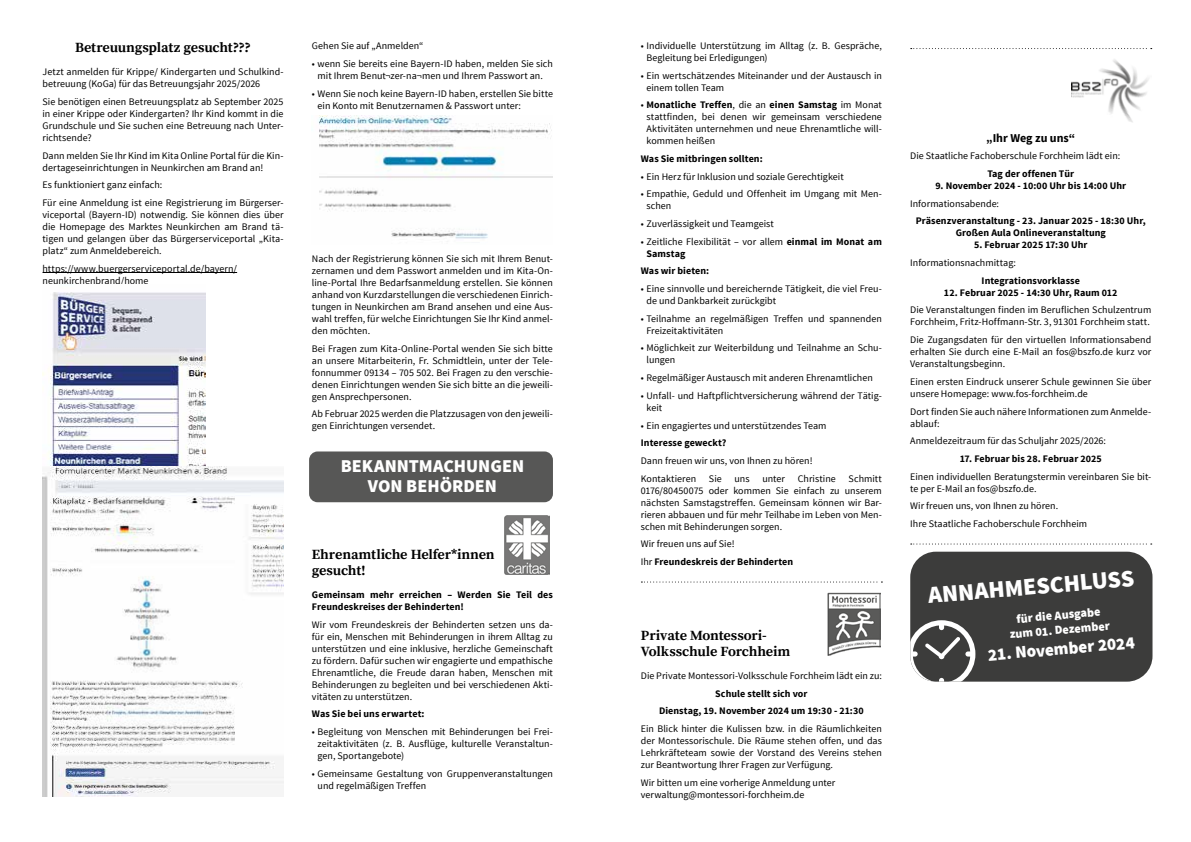
<style>
.page{position:relative;width:1191px;height:842px;background:#fff}
.page>*{position:absolute;margin:0;border:0;box-sizing:border-box;transform-origin:0 0}
.t1{font:900 23.9px "Source Sans Pro";color:#fff}
.t2{font:900 18px/20px "Source Sans Pro";color:#fff;text-align:center}
.t3{font:900 17.2px "Source Sans Pro";color:#fff}
.t4{font:700 14px/16px "Source Serif Pro";letter-spacing:-.01em;color:#000}
.t5{font:900 12.2px/14.7px "Source Sans Pro";color:#fff;text-align:center}
.t6{font:700 12px "Source Sans Pro";letter-spacing:-.005em;color:#000}
.t7{font:10px/12px "Source Sans Pro";color:#000}
.t8{font:700 10px/12px "Source Sans Pro";letter-spacing:.005em;color:#000}
.s1{font-weight:700}
.s2{font-weight:400}
</style>
<div class="page">
<hr style="left:43px;top:272px;width:194px;height:1px;background:#000">
<img style="left:43px;top:292px;width:162px;height:175px">
<img style="left:43px;top:467px;width:241px;height:330px">
<div style="left:309px;top:451px;width:244px;height:51px;background:#575756;border-radius:9px"></div>
<img style="left:318px;top:116px;width:235px;height:123px">
<img style="left:504px;top:515px;width:45px;height:60px">
<svg style="left:641px;top:581px;width:241px;height:1px"></svg>
<img style="left:827px;top:592px;width:53px;height:63px">
<svg style="left:910px;top:48px;width:241px;height:1px"></svg>
<img style="left:1071px;top:59px;width:78px;height:63px">
<svg style="left:910px;top:543px;width:241px;height:1px"></svg>
<div style="left:910px;top:552px;width:242px;height:130px;background:#3c3c3b;border-radius:26px"></div>
<svg style="left:910px;top:620px;width:65px;height:62px"></svg>
<h3 class="t4" style="left:75px;top:40px;width:177px">Betreuungsplatz gesucht???</h3>
<p class="t7" style="left:43px;top:66px;width:242px">Jetzt anmelden für Krippe/ Kindergarten und Schulkind&shy;betreuung (KoGa) für das Betreuungsjahr 2025/2026</p>
<p class="t7" style="left:43px;top:96px;width:242px;text-align:justify">Sie benötigen einen Betreuungsplatz ab September 2025 in einer Krippe oder Kindergarten? Ihr Kind kommt in die Grundschule und Sie suchen eine Betreuung nach Unter&shy;richtsende?</p>
<p class="t7" style="left:43px;top:150px;width:242px">Dann melden Sie Ihr Kind im Kita Online Portal für die Kin&shy;dertageseinrichtungen in Neunkirchen am Brand an!</p>
<p class="t7" style="left:43px;top:176px;width:242px;line-height:17.7px">Es funktioniert ganz einfach:<br>Für eine Anmeldung ist eine Registrierung im Bürgerser-</p>
<p class="t7" style="left:43px;top:209px;width:242px;text-align:justify">viceportal (Bayern-ID) notwendig. Sie können dies über die Homepage des Marktes Neunkirchen am Brand tä&shy;tigen und gelangen über das Bürgerserviceportal „Kita&shy;platz“ zum Anmeldebereich.</p>
<p class="t7" style="left:43px;top:263px;width:196px">https://www.buergerserviceportal.de/bayern/ neunkirchenbrand/home</p>
<p class="t7" style="left:312px;top:40px;width:113px">Gehen Sie auf „Anmelden“</p>
<p class="t7" style="left:312px;top:58px;width:242px;text-align:center">• wenn Sie bereits eine Bayern-ID haben, melden Sie sich mit Ihrem Benut¬zer-na¬men und Ihrem Passwort an.</p>
<p class="t7" style="left:317px;top:88px;width:237px;text-indent:-6px">• Wenn Sie noch keine Bayern-ID haben, erstellen Sie bitte ein Konto mit Benutzernamen &amp; Passwort unter:</p>
<p class="t7" style="left:312px;top:253px;width:242px;text-align:justify">Nach der Registrierung können Sie sich mit Ihrem Benut&shy;zernamen und dem Passwort anmelden und im Kita-On&shy;line-Portal Ihre Bedarfsanmeldung erstellen. Sie können anhand von Kurzdarstellungen die verschiedenen Einrich&shy;tungen in Neunkirchen am Brand ansehen und eine Aus&shy;wahl treffen, für welche Einrichtungen Sie Ihr Kind anmel&shy;den möchten.</p>
<p class="t7" style="left:312px;top:343px;width:242px;text-align:justify">Bei Fragen zum Kita-Online-Portal wenden Sie sich bitte an unsere Mitarbeiterin, Fr. Schmidtlein, unter der Tele&shy;fonnummer 09134 – 705 502. Bei Fragen zu den verschie&shy;denen Einrichtungen wenden Sie sich bitte an die jeweili&shy;gen Ansprechpersonen.</p>
<p class="t7" style="left:312px;top:408px;width:242px">Ab Februar 2025 werden die Platzzusagen von den jeweili&shy;gen Einrichtungen versendet.</p>
<h2 class="t2" style="left:341px;top:457px;width:185px">BEKANNTMACHUNGEN<br>VON BEHÖRDEN</h2>
<h3 class="t4" style="left:312px;top:547px;width:184px">Ehrenamtliche Helfer*innen gesucht!</h3>
<p class="t8" style="left:312px;top:589px;width:242px">Gemeinsam mehr erreichen – Werden Sie Teil des<br>Freundeskreises der Behinderten!</p>
<p class="t7" style="left:312px;top:619px;width:242px;text-align:justify">Wir vom Freundeskreis der Behinderten setzen uns da&shy;für ein, Menschen mit Behinderungen in ihrem Alltag zu unterstützen und eine inklusive, herzliche Gemeinschaft zu fördern. Dafür suchen wir engagierte und empathische Ehrenamtliche, die Freude daran haben, Menschen mit Behinderungen zu begleiten und bei verschiedenen Akti&shy;vitäten zu unterstützen.</p>
<p class="t8" style="left:312px;top:708px;width:114px">Was Sie bei uns erwartet:</p>
<p class="t7" style="left:317px;top:726px;width:237px;text-align:justify;text-indent:-6px">• Begleitung von Menschen mit Behinderungen bei Frei&shy;zeitaktivitäten (z. B. Ausflüge, kulturelle Veranstaltun&shy;gen, Sportangebote)</p>
<p class="t7" style="left:317px;top:768px;width:237px;text-indent:-6px">• Gemeinsame Gestaltung von Gruppenveranstaltungen und regelmäßigen Treffen</p>
<p class="t7" style="left:646px;top:40px;width:237px;text-indent:-6px">• Individuelle Unterstützung im Alltag (z. B. Gespräche,<br>Begleitung bei Erledigungen)</p>
<p class="t7" style="left:646px;top:70px;width:237px;text-indent:-6px">• Ein wertschätzendes Miteinander und der Austausch in einem tollen Team</p>
<p class="t7" style="left:646px;top:99px;width:237px;text-align:justify;text-indent:-6px">• <span class="s1">Monatliche Treffen</span>, die an <span class="s1">einen Samstag</span> im Monat stattfinden, bei denen wir gemeinsam verschiedene Aktivitäten unternehmen und neue Ehrenamtliche will&shy;kommen heißen</p>
<p class="t8" style="left:641px;top:153px;width:123px">Was Sie mitbringen sollten:</p>
<p class="t7" style="left:641px;top:171px;width:204px">• Ein Herz für Inklusion und soziale Gerechtigkeit</p>
<p class="t7" style="left:646px;top:188px;width:237px;text-indent:-6px">• Empathie, Geduld und Offenheit im Umgang mit Men&shy;schen</p>
<p class="t7" style="left:641px;top:218px;width:134px">• Zuverlässigkeit und Teamgeist</p>
<p class="t7" style="left:646px;top:236px;width:237px;text-indent:-6px">• Zeitliche Flexibilität – vor allem <span class="s1">einmal im Monat am<br>Samstag</span></p>
<p class="t8" style="left:641px;top:265px;width:70px">Was wir bieten:</p>
<p class="t7" style="left:646px;top:283px;width:237px;text-indent:-6px">• Eine sinnvolle und bereichernde Tätigkeit, die viel Freu&shy;de und Dankbarkeit zurückgibt</p>
<p class="t7" style="left:646px;top:313px;width:237px;text-indent:-6px">• Teilnahme an regelmäßigen Treffen und spannenden<br>Freizeitaktivitäten</p>
<p class="t7" style="left:646px;top:342px;width:237px;text-indent:-6px">• Möglichkeit zur Weiterbildung und Teilnahme an Schu&shy;lungen</p>
<p class="t7" style="left:641px;top:372px;width:234px">• Regelmäßiger Austausch mit anderen Ehrenamtlichen</p>
<p class="t7" style="left:646px;top:390px;width:237px;text-indent:-6px">• Unfall- und Haftpflichtversicherung während der Tätig&shy;keit</p>
<p class="t7" style="left:641px;top:419px;width:187px">• Ein engagiertes und unterstützendes Team</p>
<p class="t8" style="left:641px;top:437px;width:87px">Interesse geweckt?</p>
<p class="t7" style="left:641px;top:452px;width:173px;line-height:17.7px">Dann freuen wir uns, von Ihnen zu hören!<br>Kontaktieren</p>
<p class="t7" style="left:641px;top:472px;width:242px;text-align:justify;text-indent:208px">Schmitt 0176/80450075 oder kommen Sie einfach zu unserem nächsten Samstagstreffen. Gemeinsam können wir Bar&shy;rieren abbauen und für mehr Teilhabe im Leben von Men&shy;schen mit Behinderungen sorgen.</p>
<p class="t8" style="left:641px;top:535px;width:154px;line-height:17.7px"><span class="s2">Wir freuen uns auf Sie!<br>Ihr</span> Freundeskreis der Behinderten</p>
<p class="t7" style="left:709px;top:472px;width:14px">Sie</p>
<p class="t7" style="left:734px;top:472px;width:17px">uns</p>
<p class="t7" style="left:762px;top:472px;width:24px">unter</p>
<p class="t7" style="left:798px;top:472px;width:39px">Christine</p>
<h3 class="t4" style="left:641px;top:627px;width:151px">Private Montessori-<br>Volksschule Forchheim</h3>
<p class="t7" style="left:641px;top:670px;width:242px">Die Private Montessori-Volksschule Forchheim lädt ein zu:</p>
<p class="t8" style="left:659px;top:685px;width:206px;line-height:17.7px;text-align:center">Schule stellt sich vor<br>Dienstag, 19. November 2024 um 19:30 - 21:30</p>
<p class="t7" style="left:641px;top:723px;width:242px;text-align:justify">Ein Blick hinter die Kulissen bzw. in die Räumlichkeiten der Montessorischule. Die Räume stehen offen, und das Lehrkräfteteam sowie der Vorstand des Vereins stehen zur Beantwortung Ihrer Fragen zur Verfügung.</p>
<p class="t7" style="left:641px;top:776px;width:196px">Wir bitten um eine vorherige Anmeldung unter verwaltung@montessori-forchheim.de</p>
<p class="t6" style="left:986px;top:130px;width:91px">„Ihr Weg zu uns“</p>
<p class="t7" style="left:910px;top:150px;width:211px">Die Staatliche Fachoberschule Forchheim lädt ein:</p>
<p class="t8" style="left:987px;top:168px;width:88px">Tag der offenen Tür</p>
<p class="t8" style="left:935px;top:180px;width:192px">9. November 2024 - 10:00 Uhr bis 14:00 Uhr</p>
<p class="t7" style="left:910px;top:198px;width:90px">Informationsabende:</p>
<p class="t8" style="left:915px;top:215px;width:232px;text-align:center">Präsenzveranstaltung - 23. Januar 2025 - 18:30 Uhr,<br>Großen Aula Onlineveranstaltung</p>
<p class="t8" style="left:974px;top:239px;width:115px">5. Februar 2025 17:30 Uhr</p>
<p class="t7" style="left:910px;top:257px;width:107px">Informationsnachmittag:</p>
<p class="t8" style="left:981px;top:275px;width:100px">Integrationsvorklasse</p>
<p class="t8" style="left:944px;top:287px;width:175px">12. Februar 2025 - 14:30 Uhr, Raum 012</p>
<p class="t7" style="left:910px;top:304px;width:242px">Die Veranstaltungen finden im Beruflichen Schulzentrum<br>Forchheim, Fritz-Hoffmann-Str. 3, 91301 Forchheim statt.</p>
<p class="t7" style="left:910px;top:334px;width:242px;text-align:justify">Die Zugangsdaten für den virtuellen Informationsabend erhalten Sie durch eine E-Mail an fos@bszfo.de kurz vor Veranstaltungsbeginn.</p>
<p class="t7" style="left:910px;top:376px;width:242px">Einen ersten Eindruck unserer Schule gewinnen Sie über unsere Homepage: www.fos-forchheim.de</p>
<p class="t7" style="left:910px;top:405px;width:242px">Dort finden Sie auch nähere Informationen zum Anmelde&shy;ablauf:</p>
<p class="t7" style="left:910px;top:435px;width:197px">Anmeldezeitraum für das Schuljahr 2025/2026:</p>
<p class="t8" style="left:959px;top:453px;width:144px">17. Februar bis 28. Februar 2025</p>
<p class="t7" style="left:910px;top:470px;width:242px">Einen individuellen Beratungstermin vereinbaren Sie bit&shy;te per E-Mail an fos@bszfo.de.</p>
<p class="t7" style="left:910px;top:497px;width:178px;line-height:17.7px">Wir freuen uns, von Ihnen zu hören.<br>Ihre Staatliche Fachoberschule Forchheim</p>
<h1 class="t1" style="left:926px;top:580px;width:209px;rotate:-5deg">ANNAHMESCHLUSS</h1>
<p class="t5" style="left:1007px;top:613px;width:102px;rotate:-5deg">für die Ausgabe zum 01. Dezember</p>
<h3 class="t3" style="left:987px;top:644px;width:149px;rotate:-5deg">21. November 2024</h3>
</div>
